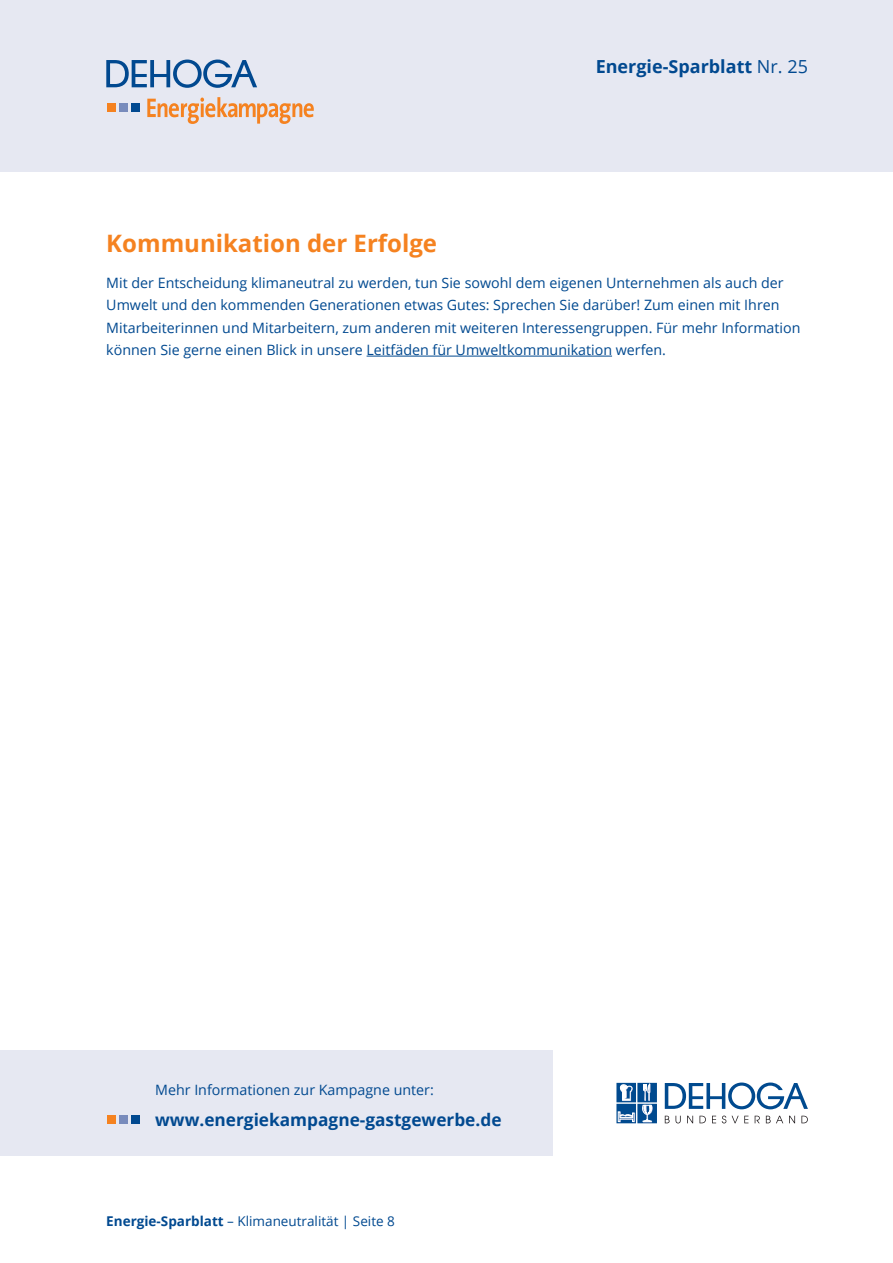
<style>
.page{position:relative;width:893px;height:1263px;background:#fff}
.page>*{position:absolute;margin:0;border:0;box-sizing:border-box;transform-origin:0 0}
.Headline_2{font:700 24px "Open Sans";color:#f58220}
.t1{font:700 18px "Open Sans";color:#014990}
.t2{font:700 17.25px "Open Sans";color:#014990}
.Fliesstext{font:14.25px/22.5px "Open Sans";color:#014990}
.t3{font:13.5px "Open Sans";color:#014990}
.s1{font-weight:400}
.s2{font-weight:700}
</style>
<div class="page">
<div style="left:0;top:0;width:893px;height:171px;background:#e6e8f2"></div>
<svg style="left:106px;top:60px;width:151px;height:28px"></svg>
<div style="left:132px;top:103px;width:8px;height:8px;background:#014990"></div>
<div style="left:119px;top:103px;width:8px;height:8px;background:#788bbc"></div>
<div style="left:107px;top:103px;width:8px;height:8px;background:#f58220"></div>
<svg style="left:147px;top:97px;width:167px;height:27px"></svg>
<div style="left:0;top:1050px;width:553px;height:105px;background:#e6e8f2"></div>
<div style="left:132px;top:1115px;width:8px;height:8px;background:#014990"></div>
<div style="left:119px;top:1115px;width:8px;height:8px;background:#788bbc"></div>
<div style="left:107px;top:1115px;width:8px;height:8px;background:#f58220"></div>
<svg style="left:616px;top:1083px;width:41px;height:40px;background:#5182b2"></svg>
<svg style="left:665px;top:1082px;width:143px;height:27px"></svg>
<svg style="left:665px;top:1115px;width:143px;height:8px"></svg>
<hr style="left:367px;top:356px;width:245px;height:1px;background:#014990">
<p class="t1" style="left:596px;top:54px;width:214px">Energie-Sparblatt <span class="s1">Nr. 25</span></p>
<p class="Headline_2" style="left:106px;top:227px;width:332px">Kommunikation der Erfolge</p>
<p class="Fliesstext" style="left:106px;top:271px;width:696px">Mit der Entscheidung klimaneutral zu werden, tun Sie sowohl dem eigenen Unternehmen als auch der Umwelt und den kommenden Generationen etwas Gutes: Sprechen Sie darüber! Zum einen mit Ihren Mitarbeiterinnen und Mitarbeitern, zum anderen mit weiteren Interessengruppen. Für mehr Information können Sie gerne einen Blick in unsere Leitfäden für Umweltkommunikation werfen.</p>
<p class="Fliesstext" style="left:155px;top:1078px;width:280px">Mehr Informationen zur Kampagne unter:</p>
<p class="t2" style="left:155px;top:1107px;width:348px">www.energiekampagne-gastgewerbe.de</p>
<p class="t3" style="left:106px;top:1211px;width:290px"><span class="s2">Energie-Sparblatt</span> – Klimaneutralität | Seite 8</p>
</div>
